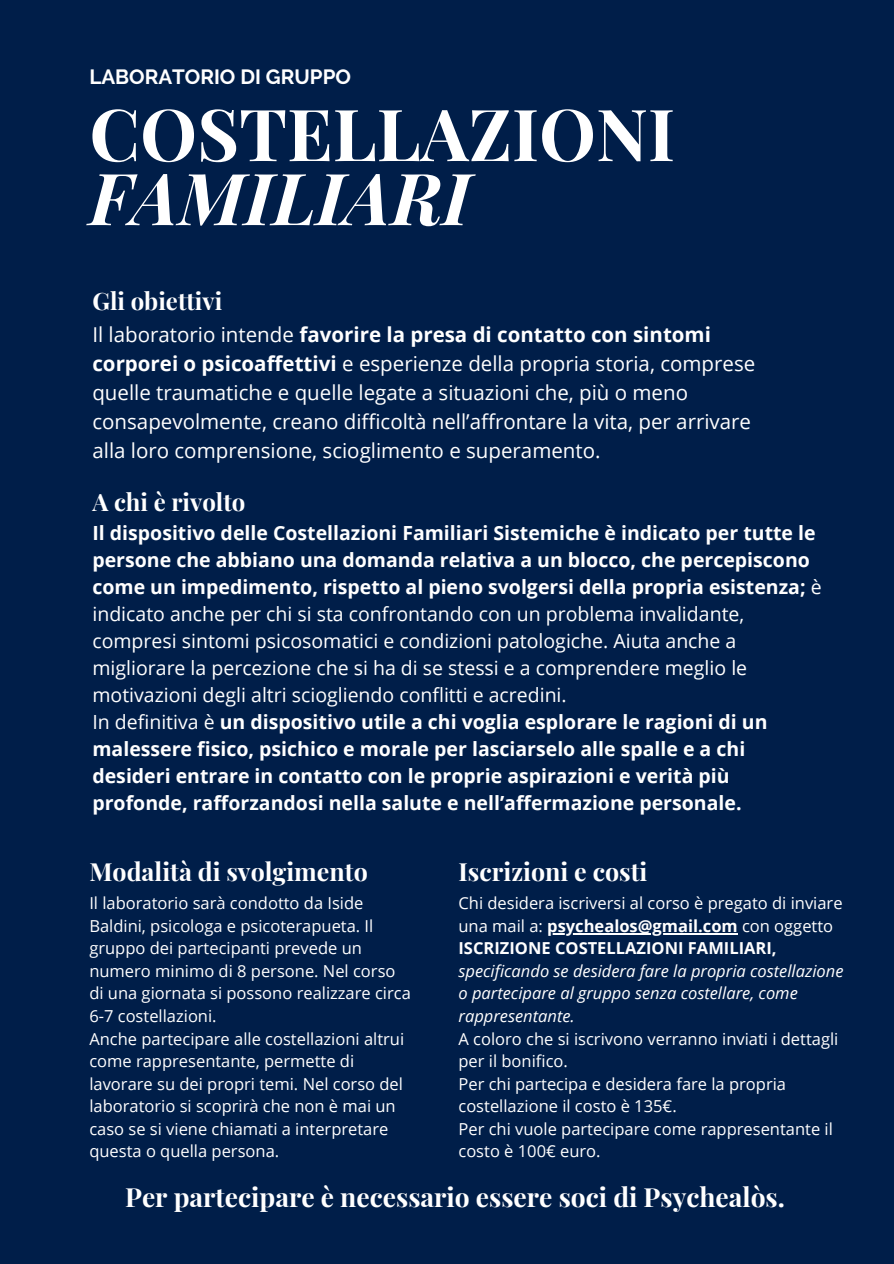
<style>
.page{position:relative;width:894px;height:1264px;background:#fff}
.page>*{position:absolute;margin:0;border:0;box-sizing:border-box;transform-origin:0 0}
.t1{font:700 71.85px/64.1px "Playfair Display";color:#fff}
.t2{font:700 26.4px "Playfair Display";color:#fff}
.t3{font:700 25.05px "Playfair Display";color:#fff}
.t4{font:700 24px "Playfair Display";color:#fff}
.t5{font:20.55px/29.1px "Open Sans";color:#fff}
.t6{font:700 20.55px "Raleway";color:#fff}
.t7{font:700 19.5px/27px "Open Sans";color:#fff}
.t8{font:16.5px/22.5px "Open Sans";color:#fff}
.t9{font:italic 16.5px/22.5px "Open Sans";color:#fff}
.s1{font-style:italic}
.s2{font-weight:700}
.s3{font-weight:400}
.s4{font-weight:700;font-style:normal}
.s5{font-style:normal}
</style>
<div class="page">
<div style="left:0;top:0;width:893px;height:1263px;background:#001e49"></div>
<hr style="left:547px;top:933px;width:190px;height:1px;background:#fff">
<h2 class="t6" style="left:89px;top:64px;width:263px">LABORATORIO DI GRUPPO</h2>
<h1 class="t1" style="left:89px;top:99px;width:587px">COSTELLAZIONI<br><span class="s1">FAMILIARI</span></h1>
<h2 class="t4" style="left:92px;top:284px;width:131px">Gli obiettivi</h2>
<h4 class="t5" style="left:92px;top:319px;width:664px">Il laboratorio intende <span class="s2">favorire la presa di contatto con sintomi corporei o psicoaffettivi</span> e esperienze della propria storia, comprese quelle traumatiche e quelle legate a situazioni che, più o meno consapevolmente, creano difficoltà nell’affrontare la vita, per arrivare alla loro comprensione, scioglimento e superamento.</h4>
<h4 class="t4" style="left:92px;top:485px;width:154px">A chi è rivolto</h4>
<h3 class="t7" style="left:92px;top:519px;width:730px">Il dispositivo delle Costellazioni Familiari Sistemiche è indicato per tutte le persone che abbiano una domanda relativa a un blocco, che percepiscono come un impedimento, rispetto al pieno svolgersi della propria esistenza; <span class="s3">è indicato anche per chi si sta confrontando con un problema invalidante, compresi sintomi psicosomatici e condizioni patologiche. Aiuta anche a migliorare la percezione che si ha di se stessi e a comprendere meglio le motivazioni degli altri sciogliendo conflitti e acredini.<br>In definitiva è</span> un dispositivo utile a chi voglia esplorare le ragioni di un malessere fisico, psichico e morale per lasciarselo alle spalle e a chi desideri entrare in contatto con le proprie aspirazioni e verità più profonde, rafforzandosi nella salute e nell’affermazione personale.</h3>
<p class="t3" style="left:89px;top:854px;width:280px">Modalità di svolgimento</p>
<h2 class="t8" style="left:89px;top:891px;width:323px">Il laboratorio sarà condotto da Iside Baldini, psicologa e psicoterapueta. Il gruppo dei partecipanti prevede un numero minimo di 8 persone. Nel corso di una giornata si possono realizzare circa 6-7 costellazioni.</h2>
<p class="t8" style="left:89px;top:1026px;width:316px">Anche partecipare alle costellazioni altrui come rappresentante, permette di lavorare su dei propri temi. Nel corso del laboratorio si scoprirà che non è mai un caso se si viene chiamati a interpretare questa o quella persona.</p>
<p class="t3" style="left:458px;top:854px;width:190px">Iscrizioni e costi</p>
<h2 class="t8" style="left:458px;top:891px;width:385px">Chi desidera iscriversi al corso è pregato di inviare una mail a: <span class="s2">psychealos@gmail.com</span> con oggetto</h2>
<p class="t9" style="left:458px;top:936px;width:386px"><span class="s4">ISCRIZIONE COSTELLAZIONI FAMILIARI, </span>specificando se desidera fare la propria costellazione o partecipare al gruppo senza costellare, come rappresentante.<br><span class="s5">A coloro che si iscrivono verranno inviati i dettagli per il bonifico.</span></p>
<p class="t8" style="left:458px;top:1071px;width:329px">Per chi partecipa e desidera fare la propria costellazione il costo è 135€.</p>
<p class="t8" style="left:458px;top:1116px;width:376px">Per chi vuole partecipare come rappresentante il costo è 100€ euro.</p>
<h2 class="t2" style="left:125px;top:1178px;width:661px">Per partecipare è necessario essere soci di Psychealòs.</h2>
</div>
